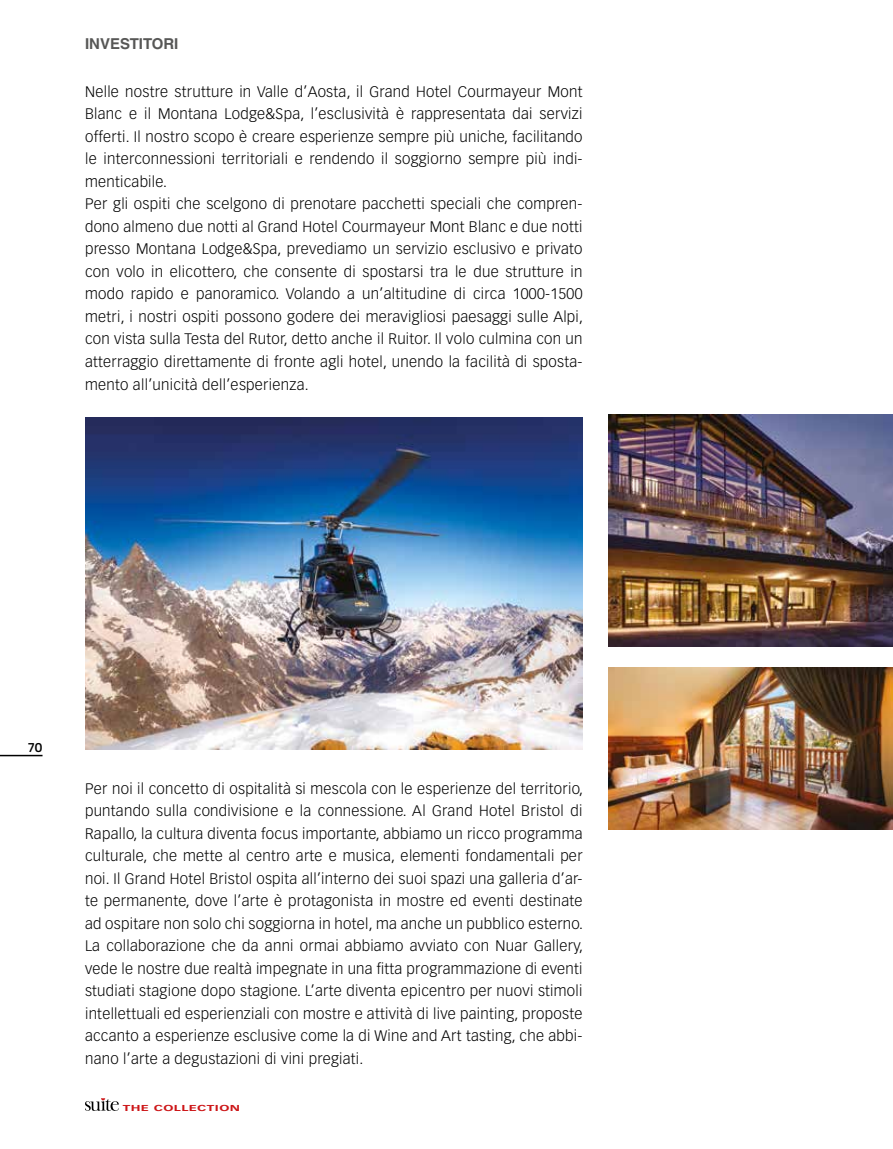
<style>
.page{position:relative;width:893px;height:1149px;background:#fff}
.page>*{position:absolute;margin:0;border:0;box-sizing:border-box;transform-origin:0 0}
.t1{font:300 15px/22.5px "Vectora LT Std";letter-spacing:.02em;color:#000}
.t2{font:700 15px "Helvetica LT Std";color:#575756}
.t3{font:600 13.5px "Titillium";color:#000}
.t4{font:700 8.4px "Vectora LT Std";letter-spacing:.03em;color:#cd1719;scale:1.6 1}
</style>
<div class="page">
<img style="left:608px;top:415px;width:285px;height:231px">
<img style="left:85px;top:417px;width:498px;height:332px">
<img style="left:608px;top:667px;width:285px;height:162px">
<hr style="left:0;top:754px;width:43px;height:2px;background:#000">
<svg style="left:85px;top:1098px;width:34px;height:12px"></svg>
<p class="t2" style="left:85px;top:35px;width:95px">INVESTITORI</p>
<p class="t1" style="left:85px;top:80px;width:500px">Nelle nostre strutture in Valle d’Aosta, il Grand Hotel Courmayeur Mont Blanc e il Montana Lodge&amp;Spa, l’esclusività è rappresentata dai servizi offerti. Il nostro scopo è creare esperienze sempre più uniche, facilitando le interconnessioni territoriali e rendendo il soggiorno sempre più indi&shy;menticabile.<br>Per gli ospiti che scelgono di prenotare pacchetti speciali che compren&shy;dono almeno due notti al Grand Hotel Courmayeur Mont Blanc e due notti presso Montana Lodge&amp;Spa, prevediamo un servizio esclusivo e privato con volo in elicottero, che consente di spostarsi tra le due strutture in modo rapido e panoramico. Volando a un’altitudine di circa 1000-1500 metri, i nostri ospiti possono godere dei meravigliosi paesaggi sulle Alpi, con vista sulla Testa del Rutor, detto anche il Ruitor. Il volo culmina con un atterraggio direttamente di fronte agli hotel, unendo la facilità di sposta&shy;mento all’unicità dell’esperienza.</p>
<p class="t3" style="left:27px;top:737px;width:17px">70</p>
<p class="t1" style="left:85px;top:777px;width:500px;text-align:justify">Per noi il concetto di ospitalità si mescola con le esperienze del territorio, puntando sulla condivisione e la connessione. Al Grand Hotel Bristol di Rapallo, la cultura diventa focus importante, abbiamo un ricco programma culturale, che mette al centro arte e musica, elementi fondamentali per noi. Il Grand Hotel Bristol ospita all’interno dei suoi spazi una galleria d’ar&shy;te permanente, dove l’arte è protagonista in mostre ed eventi destinate ad ospitare non solo chi soggiorna in hotel, ma anche un pubblico esterno.<br>La collaborazione che da anni ormai abbiamo avviato con Nuar Gallery, vede le nostre due realtà impegnate in una fitta programmazione di eventi studiati stagione dopo stagione. L’arte diventa epicentro per nuovi stimoli intellettuali ed esperienziali con mostre e attività di live painting, proposte accanto a esperienze esclusive come la di Wine and Art tasting, che abbi&shy;nano l’arte a degustazioni di vini pregiati.</p>
<p class="t4" style="left:123px;top:1102px;width:75px">THE COLLECTION</p>
</div>
